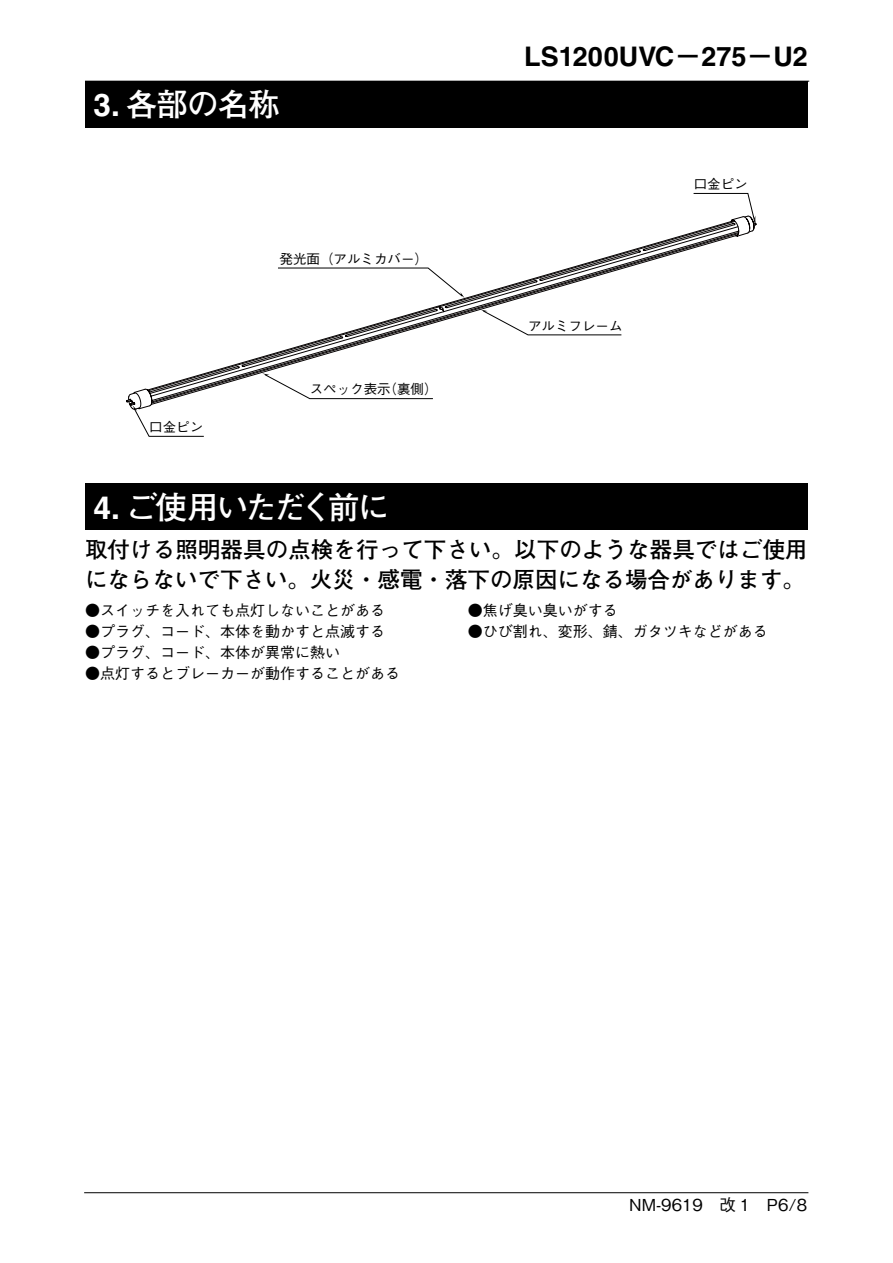
<style>
.page{position:relative;width:893px;height:1263px;background:#fff}
.page>*{position:absolute;margin:0;border:0;box-sizing:border-box;transform-origin:0 0}
.t1{font:700 31.5px "Futo Go B101 Pro";letter-spacing:-.06em;color:#fff}
.t2{font:700 27px "Helvetica LT Std";color:#000}
.t3{font:700 22.5px/30px "Futo Go B101 Pro";letter-spacing:.005em;color:#000}
.t4{font:500 16.5px "Gothic BBB Pro";color:#000}
.t5{font:500 15px "Gothic BBB Pro";color:#000}
.t6{font:13.5px "Gothic BBB Pro Medium 90 msp RKSJ H";color:#000}
.s1{font-family:"Helvetica LT Std"}
.s2{font-family:"Futo Go B101 Pro"}
</style>
<div class="page">
<hr style="left:84px;top:1192px;width:724px;height:1px;background:#000">
<hr style="left:85px;top:81px;width:724px;height:1px;background:#000">
<div style="left:85px;top:81px;width:723px;height:47px;background:#000"></div>
<svg style="left:693px;top:193px;width:61px;height:22px"></svg>
<svg style="left:134px;top:410px;width:70px;height:27px"></svg>
<svg style="left:126px;top:215px;width:631px;height:195px"></svg>
<svg style="left:148px;top:221px;width:588px;height:170px"></svg>
<div style="left:85px;top:483px;width:723px;height:47px;background:#000"></div>
<h1 class="t1" style="left:94px;top:79px;width:188px"><span class="s1">3.</span> 各部の名称</h1>
<p class="t6" style="left:280px;top:248px;width:150px">発光面（アルミカバー）</p>
<p class="t6" style="left:149px;top:416px;width:55px">口金ピン</p>
<p class="t6" style="left:310px;top:378px;width:129px">スペック表示（裏側）</p>
<h2 class="t2" style="left:524px;top:40px;width:285px">LS1200UVC<span class="s2">－</span>275<span class="s2">－</span>U2</h2>
<p class="t6" style="left:528px;top:315px;width:96px">アルミフレーム</p>
<p class="t6" style="left:694px;top:173px;width:55px">口金ピン</p>
<h1 class="t1" style="left:94px;top:482px;width:297px"><span class="s1">4.</span> ご使用いただく前に</h1>
<h3 class="t3" style="left:85px;top:532px;width:724px">取付ける照明器具の点検を行って下さい。以下のような器具ではご使用にならないで下さい。火災・感電・落下の原因になる場合があります。</h3>
<p class="t5" style="left:85px;top:599px;width:301px">●スイッチを入れても点灯しないことがある</p>
<p class="t5" style="left:85px;top:620px;width:301px">●プラグ、コード、本体を動かすと点滅する</p>
<p class="t5" style="left:85px;top:641px;width:256px">●プラグ、コード、本体が異常に熱い</p>
<p class="t5" style="left:85px;top:662px;width:316px">●点灯するとブレーカーが動作することがある</p>
<p class="t5" style="left:468px;top:599px;width:151px">●焦げ臭い臭いがする</p>
<p class="t5" style="left:468px;top:620px;width:301px">●ひび割れ、変形、錆、ガタツキなどがある</p>
<p class="t4" style="left:629px;top:1192px;width:180px">NM-9619　改 1　P6/8</p>
</div>
